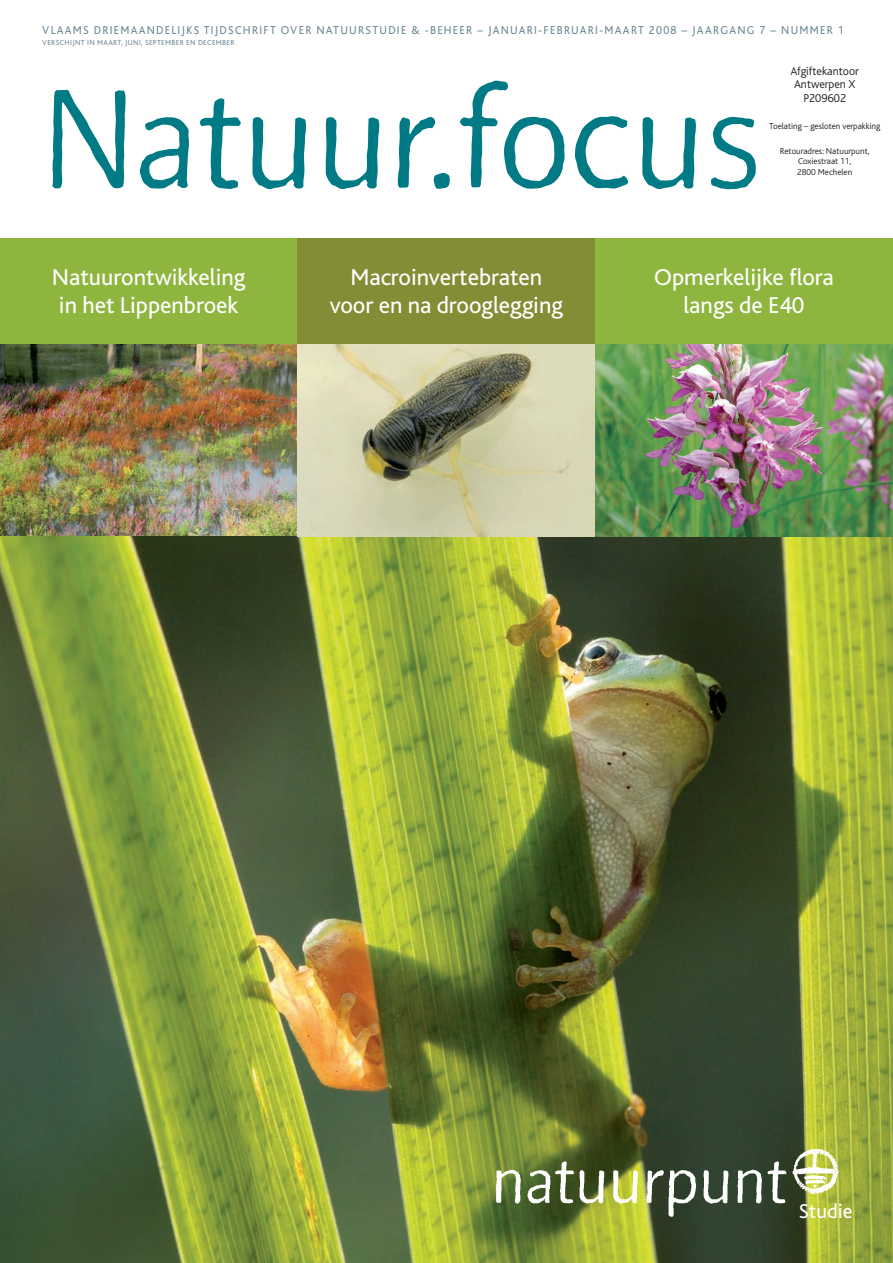
<style>
.page{position:relative;width:893px;height:1263px;background:#fff}
.page>*{position:absolute;margin:0;border:0;box-sizing:border-box;transform-origin:0 0}
.t1{font:157.5px "Beo Sans R11";color:#007a84}
.t2{font:24px/28.8px "Bliss";color:#fff;text-align:center}
.t3{font:21px "Bliss";color:#fff}
.t4{font:12px "Bliss";letter-spacing:.11em;color:#6c8895;scale:.95 1}
.t5{font:300 12px/13.5px "Bliss";color:#231f20;text-align:center}
.t6{font:300 9px/10.5px "Bliss";color:#231f20;text-align:center}
.t7{font:7.5px "Bliss";letter-spacing:.05em;color:#6c8895}
</style>
<div class="page">
<div style="left:0;top:239px;width:297px;height:106px;background:#8eb63e"></div>
<div style="left:297px;top:239px;width:298px;height:106px;background:#848d35"></div>
<div style="left:595px;top:239px;width:298px;height:106px;background:#8eb63e"></div>
<img style="left:0;top:345px;width:893px;height:191px">
<img style="left:0;top:536px;width:893px;height:727px">
<img style="left:487px;top:1145px;width:357px;height:75px">
<p class="t4" style="left:42px;top:26px;width:845px">VLAAMS DRIEMAANDELIJKS TIJDSCHRIFT OVER NATUURSTUDIE &amp; -BEHEER – JANUARI-FEBRUARI-MAART 2008 – JAARGANG 7 – NUMMER 1</p>
<p class="t7" style="left:42px;top:39px;width:194px">VERSCHIJNT IN MAART, JUNI, SEPTEMBER EN DECEMBER</p>
<p class="t1" style="left:42px;top:81px;width:721px">Natuur.focus</p>
<p class="t5" style="left:790px;top:65px;width:70px">Afgiftekantoor<br>Antwerpen X<br>P209602</p>
<p class="t6" style="left:769px;top:121px;width:113px">Toelating – gesloten verpakking</p>
<p class="t6" style="left:780px;top:146px;width:91px">Retouradres: Natuurpunt,<br>Coxiestraat 11,<br>2800 Mechelen</p>
<p class="t2" style="left:52px;top:265px;width:195px;text-align:left">Natuurontwikkeling in het Lippenbroek</p>
<p class="t2" style="left:330px;top:265px;width:235px">Macroinvertebraten voor en na drooglegging</p>
<p class="t2" style="left:654px;top:265px;width:181px">Opmerkelijke flora langs de E40</p>
<p class="t3" style="left:799px;top:1203px;width:56px">Studie</p>
</div>
